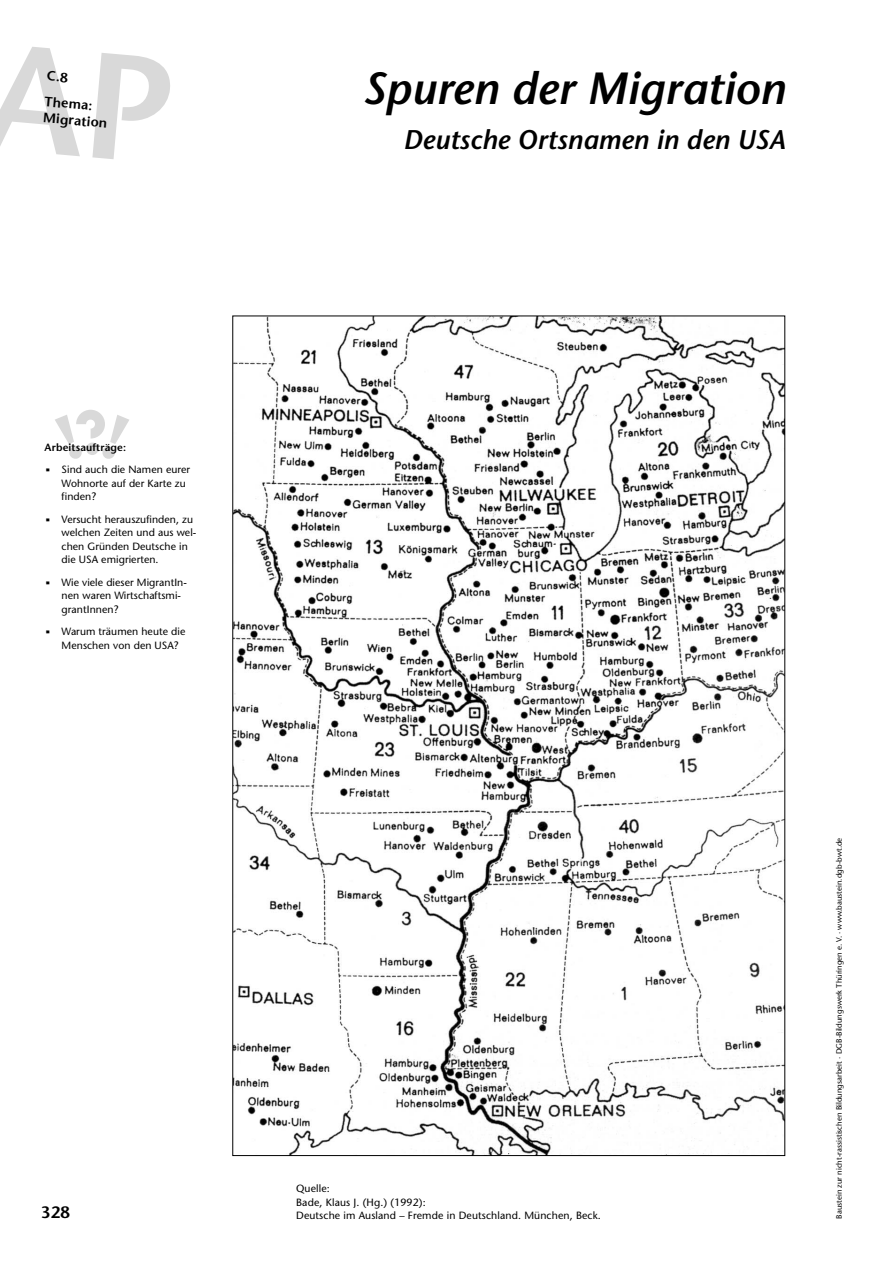
<style>
.page{position:relative;width:892px;height:1263px;background:#fff}
.page>*{position:absolute;margin:0;border:0;box-sizing:border-box;transform-origin:0 0}
.t1{font:italic 600 45px "Stone Sans";color:#000}
.t2{font:italic 600 27px "Stone Sans";color:#000}
.t3{font:600 16.5px "Stone Sans";color:#000}
.t4{font:600 13.5px/25.5px "Stone Sans";color:#000}
.t5{font:10.5px/13.5px "Stone Sans";letter-spacing:.005em;color:#000}
.t6{font:7.8px "Stone Sans";color:#000}
.s1{font-weight:600}
.s2{font-family:"Ale Signs LL"}
</style>
<div class="page">
<img style="left:234px;top:318px;width:549px;height:836px">
<p class="t4" style="left:48px;top:64px;width:49px;rotate:5deg">C.8<br>Thema:</p>
<p class="t4" style="left:44px;top:106px;width:66px;rotate:5deg">Migration</p>
<h1 class="t1" style="left:363px;top:70px;width:424px">Spuren der Migration</h1>
<h2 class="t2" style="left:403px;top:129px;width:383px">Deutsche Ortsnamen in den USA</h2>
<p class="t5" style="left:45px;top:437px;width:147px;line-height:22.5px"><span class="s1">Arbeitsaufträge:<br></span><span class="s2">e</span> Sind auch die Namen eurer</p>
<p class="t5" style="left:62px;top:477px;width:126px">Wohnorte auf der Karte zu finden?</p>
<p class="t5" style="left:62px;top:513px;width:136px;text-indent:-17px"><span class="s2">e</span> Versucht herauszufinden, zu welchen Zeiten und aus wel&shy;chen Gründen Deutsche in die USA emigrierten.</p>
<p class="t5" style="left:62px;top:576px;width:127px;text-indent:-17px"><span class="s2">e</span> Wie viele dieser MigrantIn&shy;nen waren Wirtschaftsmi&shy;grantInnen?</p>
<p class="t5" style="left:62px;top:626px;width:125px;text-indent:-17px"><span class="s2">e</span> Warum träumen heute die<br>Menschen von den USA?</p>
<p class="t5" style="left:296px;top:1183px;width:131px">Quelle:<br>Bade, Klaus J. (Hg.) (1992):</p>
<h3 class="t3" style="left:41px;top:1206px;width:30px">328</h3>
<p class="t5" style="left:296px;top:1210px;width:306px">Deutsche im Ausland – Fremde in Deutschland. München, Beck.</p>
<p class="t6" style="left:836px;top:1219px;width:383px;rotate:-90deg">Baustein zur nicht-rassistischen Bildungsarbeit · DGB-Bildungswerk Thüringen e. V. · www.baustein.dgb-bwt.de</p>
</div>
